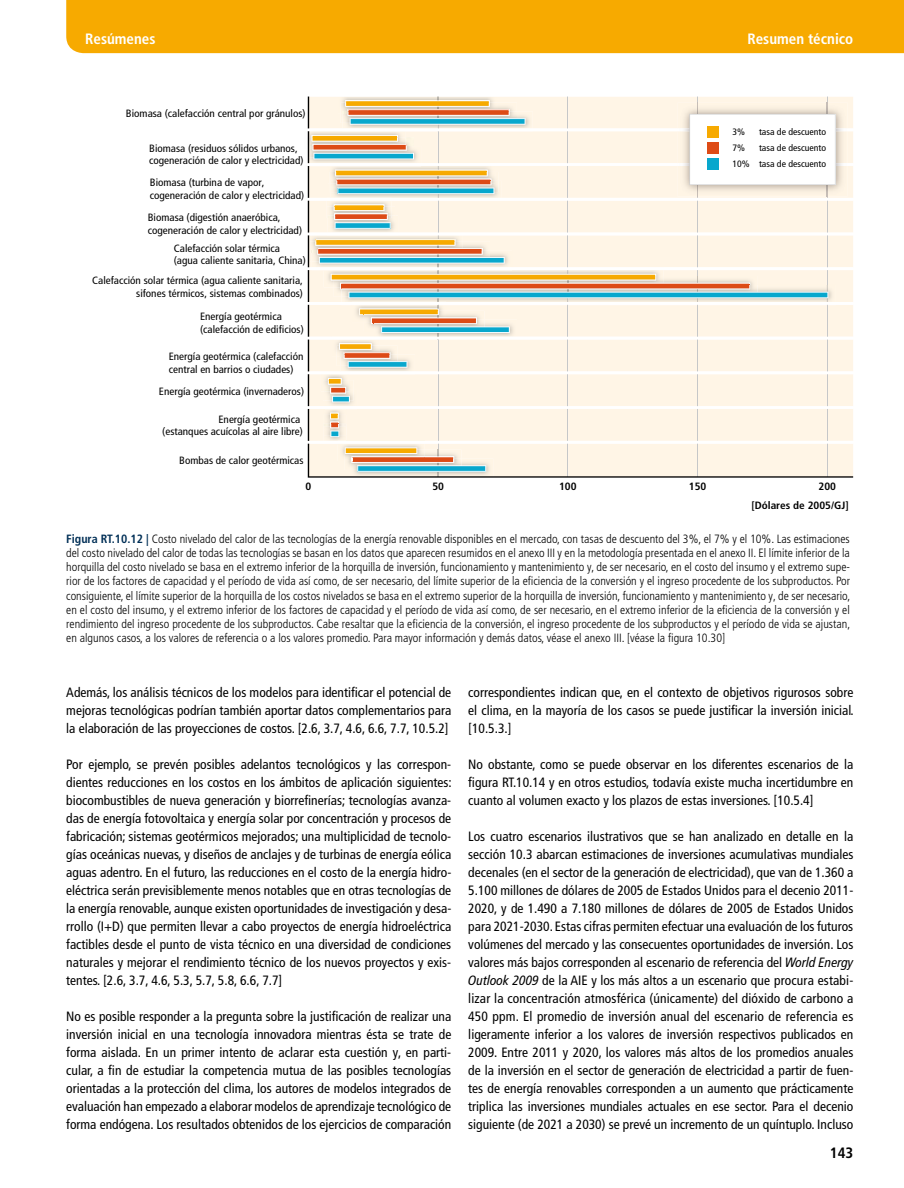
<style>
.page{position:relative;width:904px;height:1188px;background:#fff}
.page>*{position:absolute;margin:0;border:0;box-sizing:border-box;transform-origin:0 0}
.t1{font:700 condensed 15px "Frutiger LT Pro";color:#fff}
.t2{font:700 condensed 15px "Frutiger LT Pro";color:#000}
.t3{font:condensed 13.5px/18px "Frutiger LT Pro";color:#000;text-align:justify}
.t4{font:300 condensed 12px/14.2px "Frutiger LT Pro";color:#000;text-align:justify}
.t5{font:condensed 10.5px/12.8px "Frutiger LT Pro";color:#000;scale:1.05 1}
.t6{font:700 condensed 10.5px "Frutiger LT Pro";color:#000;scale:1.06 1}
.t7{font:condensed 9.3px/16px "Frutiger LT Pro";color:#000;text-align:right;scale:1.05 1}
.s1{font-weight:700;color:#002f56}
.s2{font-style:italic}
</style>
<div class="page">
<div style="left:66px;top:0;width:837px;height:53px;background:#f7aa00"></div>
<svg style="left:308px;top:97px;width:545px;height:381px;background:#f2e9da"></svg>
<hr style="left:295px;top:441px;width:558px;height:3px;background:#fff">
<hr style="left:295px;top:406px;width:558px;height:3px;background:#fff">
<hr style="left:295px;top:371px;width:558px;height:3px;background:#fff">
<hr style="left:295px;top:337px;width:558px;height:3px;background:#fff">
<hr style="left:295px;top:302px;width:558px;height:3px;background:#fff">
<hr style="left:295px;top:267px;width:558px;height:3px;background:#fff">
<hr style="left:295px;top:233px;width:558px;height:2px;background:#fff">
<hr style="left:295px;top:198px;width:558px;height:3px;background:#fff">
<hr style="left:295px;top:163px;width:558px;height:3px;background:#fff">
<hr style="left:295px;top:128px;width:558px;height:3px;background:#fff">
<img style="left:835px;top:103px;width:12px;height:94px">
<img style="left:835px;top:131px;width:12px;height:32px">
<svg style="left:307px;top:97px;width:528px;height:305px"></svg>
<div style="left:706px;top:127px;width:12px;height:11px;background:#f7aa00"></div>
<div style="left:706px;top:143px;width:12px;height:11px;background:#de4b16"></div>
<div style="left:706px;top:159px;width:12px;height:11px;background:#08a7cd"></div>
<p class="t1" style="left:85px;top:29px;width:72px">Resúmenes</p>
<p class="t1" style="left:747px;top:29px;width:107px">Resumen técnico</p>
<p class="t5" style="left:126px;top:107px;width:173px">Biomasa (calefacción central por gránulos)</p>
<p class="t5" style="left:149px;top:142px;width:148px">Biomasa (residuos sólidos urbanos, cogeneración de calor y electricidad)</p>
<p class="t5" style="left:150px;top:176px;width:148px">Biomasa (turbina de vapor, cogeneración de calor y electricidad)</p>
<p class="t5" style="left:148px;top:211px;width:148px">Biomasa (digestión anaeróbica, cogeneración de calor y electricidad)</p>
<p class="t5" style="left:174px;top:242px;width:127px">Calefacción solar térmica (agua caliente sanitaria, China)</p>
<p class="t5" style="left:92px;top:274px;width:202px;text-align:right">Calefacción solar térmica (agua caliente sanitaria, sifones térmicos, sistemas combinados)</p>
<p class="t5" style="left:200px;top:310px;width:100px">Energía geotérmica (calefacción de edificios)</p>
<p class="t5" style="left:169px;top:350px;width:130px">Energía geotérmica (calefacción central en barrios o ciudades)</p>
<p class="t5" style="left:159px;top:385px;width:140px">Energía geotérmica (invernaderos)</p>
<p class="t5" style="left:162px;top:413px;width:135px;text-align:right">Energía geotérmica<br>(estanques acuícolas al aire libre)</p>
<p class="t5" style="left:179px;top:454px;width:120px">Bombas de calor geotérmicas</p>
<p class="t7" style="left:732px;top:124px;width:14px">3%</p>
<p class="t7" style="left:759px;top:124px;width:65px">tasa de descuento</p>
<p class="t7" style="left:732px;top:140px;width:14px">7%</p>
<p class="t7" style="left:732px;top:140px;width:91px">tasa de descuento<br>10% tasa de descuento</p>
<p class="t6" style="left:305px;top:481px;width:7px">0</p>
<p class="t6" style="left:432px;top:481px;width:12px">50</p>
<p class="t6" style="left:559px;top:481px;width:18px">100</p>
<p class="t6" style="left:688px;top:481px;width:18px">150</p>
<p class="t6" style="left:818px;top:481px;width:18px">200</p>
<p class="t6" style="left:751px;top:499px;width:93px">[Dólares de 2005/GJ]</p>
<p class="t4" style="left:66px;top:531px;width:785px"><span class="s1">Figura RT.10.12 |</span> Costo nivelado del calor de las tecnologías de la energía renovable disponibles en el mercado, con tasas de descuento del 3%, el 7% y el 10%. Las estimaciones del costo nivelado del calor de todas las tecnologías se basan en los datos que aparecen resumidos en el anexo III y en la metodología presentada en el anexo II. El límite inferior de la horquilla del costo nivelado se basa en el extremo inferior de la horquilla de inversión, funcionamiento y mantenimiento y, de ser necesario, en el costo del insumo y el extremo supe&shy;rior de los factores de capacidad y el período de vida así como, de ser necesario, del límite superior de la eficiencia de la conversión y el ingreso procedente de los subproductos. Por consiguiente, el límite superior de la horquilla de los costos nivelados se basa en el extremo superior de la horquilla de inversión, funcionamiento y mantenimiento y, de ser necesario, en el costo del insumo, y el extremo inferior de los factores de capacidad y el período de vida así como, de ser necesario, en el extremo inferior de la eficiencia de la conversión y el rendimiento del ingreso procedente de los subproductos. Cabe resaltar que la eficiencia de la conversión, el ingreso procedente de los subproductos y el período de vida se ajustan, en algunos casos, a los valores de referencia o a los valores promedio. Para mayor información y demás datos, véase el anexo III. [véase la figura 10.30]</p>
<p class="t3" style="left:66px;top:683px;width:386px">Además, los análisis técnicos de los modelos para identificar el potencial de mejoras tecnológicas podrían también aportar datos complementarios para la elaboración de las proyecciones de costos. [2.6, 3.7, 4.6, 6.6, 7.7, 10.5.2]</p>
<p class="t3" style="left:66px;top:755px;width:387px">Por ejemplo, se prevén posibles adelantos tecnológicos y las correspon&shy;dientes reducciones en los costos en los ámbitos de aplicación siguientes: biocombustibles de nueva generación y biorrefinerías; tecnologías avanza&shy;das de energía fotovoltaica y energía solar por concentración y procesos de fabricación; sistemas geotérmicos mejorados; una multiplicidad de tecnolo&shy;gías oceánicas nuevas, y diseños de anclajes y de turbinas de energía eólica aguas adentro. En el futuro, las reducciones en el costo de la energía hidro&shy;eléctrica serán previsiblemente menos notables que en otras tecnologías de la energía renovable, aunque existen oportunidades de investigación y desa&shy;rrollo (I+D) que permiten llevar a cabo proyectos de energía hidroeléctrica factibles desde el punto de vista técnico en una diversidad de condiciones naturales y mejorar el rendimiento técnico de los nuevos proyectos y exis&shy;tentes. [2.6, 3.7, 4.6, 5.3, 5.7, 5.8, 6.6, 7.7]</p>
<p class="t3" style="left:66px;top:1007px;width:386px">No es posible responder a la pregunta sobre la justificación de realizar una inversión inicial en una tecnología innovadora mientras ésta se trate de forma aislada. En un primer intento de aclarar esta cuestión y, en parti&shy;cular, a fin de estudiar la competencia mutua de las posibles tecnologías orientadas a la protección del clima, los autores de modelos integrados de evaluación han empezado a elaborar modelos de aprendizaje tecnológico de forma endógena. Los resultados obtenidos de los ejercicios de comparación</p>
<p class="t3" style="left:468px;top:683px;width:387px">correspondientes indican que, en el contexto de objetivos rigurosos sobre el clima, en la mayoría de los casos se puede justificar la inversión inicial. [10.5.3.]</p>
<p class="t3" style="left:468px;top:755px;width:386px">No obstante, como se puede observar en los diferentes escenarios de la figura RT.10.14 y en otros estudios, todavía existe mucha incertidumbre en cuanto al volumen exacto y los plazos de estas inversiones. [10.5.4]</p>
<p class="t3" style="left:468px;top:827px;width:386px">Los cuatro escenarios ilustrativos que se han analizado en detalle en la sección 10.3 abarcan estimaciones de inversiones acumulativas mundiales decenales (en el sector de la generación de electricidad), que van de 1.360 a 5.100 millones de dólares de 2005 de Estados Unidos para el decenio 2011- 2020, y de 1.490 a 7.180 millones de dólares de 2005 de Estados Unidos para 2021-2030. Estas cifras permiten efectuar una evaluación de los futuros volúmenes del mercado y las consecuentes oportunidades de inversión. Los valores más bajos corresponden al escenario de referencia del <span class="s2">World Energy Outlook 2009</span> de la AIE y los más altos a un escenario que procura estabi&shy;lizar la concentración atmosférica (únicamente) del dióxido de carbono a 450 ppm. El promedio de inversión anual del escenario de referencia es ligeramente inferior a los valores de inversión respectivos publicados en 2009. Entre 2011 y 2020, los valores más altos de los promedios anuales de la inversión en el sector de generación de electricidad a partir de fuen&shy;tes de energía renovables corresponden a un aumento que prácticamente triplica las inversiones mundiales actuales en ese sector. Para el decenio siguiente (de 2021 a 2030) se prevé un incremento de un quíntuplo. Incluso</p>
<p class="t2" style="left:829px;top:1144px;width:25px">143</p>
</div>
